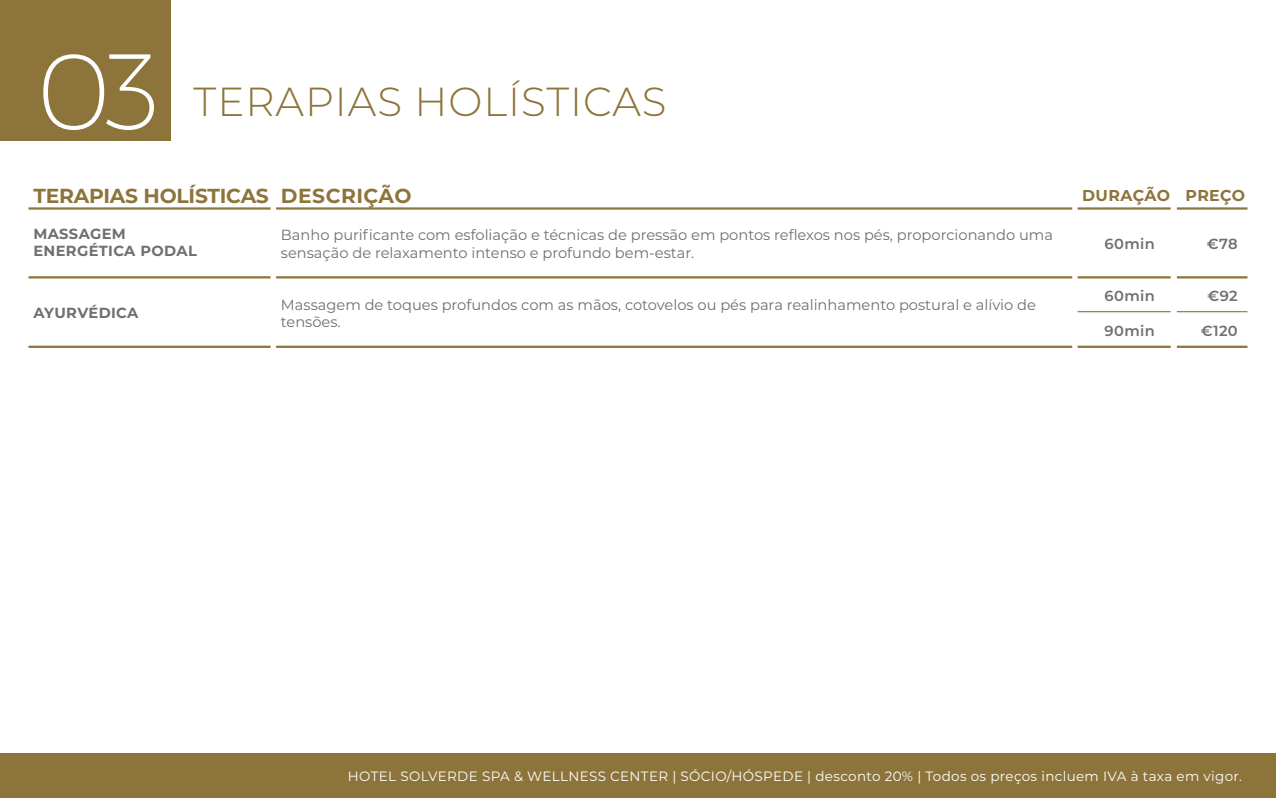
<style>
.page{position:relative;width:1276px;height:798px;background:#fff}
.page>*{position:absolute;margin:0;border:0;box-sizing:border-box;transform-origin:0 0}
.t1{font:200 108px "Montserrat";color:#fff}
.t2{font:300 40.5px "Montserrat";letter-spacing:.025em;color:#8d743a}
.t3{font:700 20.25px "Montserrat";letter-spacing:-.01em;color:#8d743a}
.t4{font:700 15.75px "Montserrat";letter-spacing:.02em;color:#8d743a}
.t5{font:14.62px/17.6px "Montserrat";color:#706f6f}
.t6{font:700 14.62px/17.6px "Montserrat";letter-spacing:.025em;color:#706f6f}
.t7{font:600 14.62px "Montserrat";letter-spacing:.025em;color:#706f6f}
.t8{font:13.5px "Montserrat";letter-spacing:.025em;color:#fff}
</style>
<div class="page">
<hr style="left:1077px;top:207px;width:93px;height:2px;background:#8d743a">
<hr style="left:1177px;top:207px;width:70px;height:2px;background:#8d743a">
<hr style="left:276px;top:207px;width:796px;height:2px;background:#8d743a">
<hr style="left:29px;top:207px;width:242px;height:2px;background:#8d743a">
<hr style="left:1177px;top:276px;width:70px;height:2px;background:#8d743a">
<hr style="left:1177px;top:345px;width:70px;height:3px;background:#8d743a">
<hr style="left:1077px;top:276px;width:93px;height:2px;background:#8d743a">
<hr style="left:29px;top:276px;width:242px;height:2px;background:#8d743a">
<hr style="left:276px;top:276px;width:796px;height:2px;background:#8d743a">
<hr style="left:1077px;top:345px;width:93px;height:3px;background:#8d743a">
<hr style="left:29px;top:345px;width:242px;height:3px;background:#8d743a">
<hr style="left:276px;top:345px;width:796px;height:3px;background:#8d743a">
<hr style="left:1177px;top:311px;width:70px;height:1px;background:#8d743a">
<hr style="left:1077px;top:311px;width:93px;height:1px;background:#8d743a">
<div style="left:0;top:753px;width:1276px;height:44px;background:#8d743a"></div>
<div style="left:0;top:0;width:170px;height:140px;background:#8d743a"></div>
<h1 class="t1" style="left:37px;top:26px;width:125px">03</h1>
<h2 class="t2" style="left:193px;top:74px;width:474px">TERAPIAS HOLÍSTICAS</h2>
<h3 class="t3" style="left:33px;top:181px;width:380px">TERAPIAS HOLÍSTICAS DESCRIÇÃO</h3>
<p class="t4" style="left:1082px;top:184px;width:164px">DURAÇÃO PREÇO</p>
<p class="t6" style="left:33px;top:224px;width:165px">MASSAGEM<br>ENERGÉTICA PODAL</p>
<p class="t5" style="left:281px;top:226px;width:773px">Banho purificante com esfoliação e técnicas de pressão em pontos reflexos nos pés, proporcionando uma sensação de relaxamento intenso e profundo bem-estar.</p>
<p class="t7" style="left:1104px;top:233px;width:52px">60min</p>
<p class="t7" style="left:1207px;top:233px;width:32px">€78</p>
<p class="t6" style="left:33px;top:303px;width:106px">AYURVÉDICA</p>
<p class="t5" style="left:281px;top:295px;width:756px">Massagem de toques profundos com as mãos, cotovelos ou pés para realinhamento postural e alívio de tensões.</p>
<p class="t7" style="left:1104px;top:285px;width:52px">60min</p>
<p class="t7" style="left:1104px;top:320px;width:52px">90min</p>
<p class="t7" style="left:1207px;top:285px;width:32px">€92</p>
<p class="t7" style="left:1200px;top:320px;width:39px">€120</p>
<p class="t8" style="left:348px;top:766px;width:895px">HOTEL SOLVERDE SPA &amp; WELLNESS CENTER | SÓCIO/HÓSPEDE | desconto 20% | Todos os preços incluem IVA à taxa em vigor.</p>
</div>
